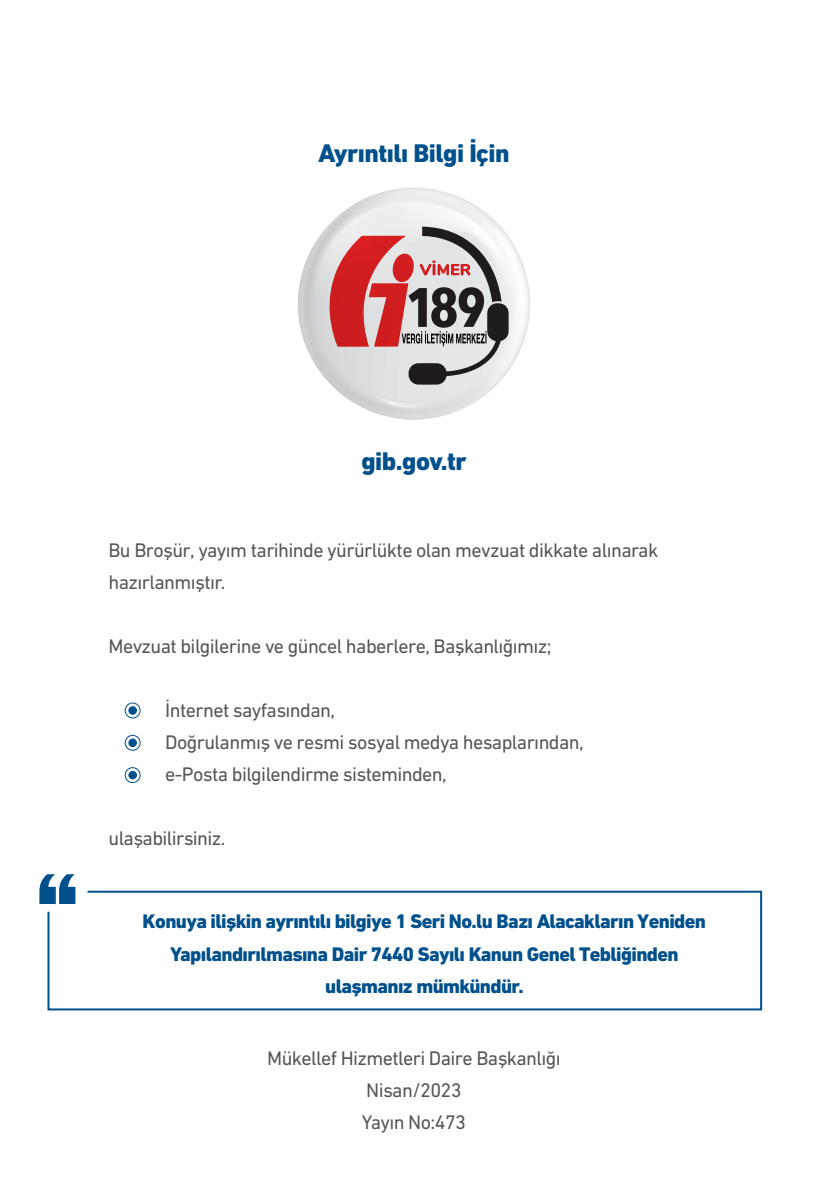
<style>
.page{position:relative;width:840px;height:1191px;background:#fff}
.page>*{position:absolute;margin:0;border:0;box-sizing:border-box;transform-origin:0 0}
.t1{font:800 26px "DIN Next CYR";letter-spacing:-.02em;color:#00508c}
.t2{font:20px/32px "DIN Next CYR";letter-spacing:-.03em;color:#575756;text-align:center}
.t3{font:800 20px/32px "DIN Next CYR";letter-spacing:-.03em;color:#00508c;text-align:center}
</style>
<div class="page">
<svg style="left:298px;top:188px;width:232px;height:232px"></svg>
<svg style="left:377px;top:396px;width:72px;height:17px"></svg>
<svg style="left:308px;top:200px;width:210px;height:185px"></svg>
<div style="left:128px;top:771px;width:9px;height:8px;background:#00508c;border-radius:50%"></div>
<div style="left:125px;top:767px;width:15px;height:16px;border:1px solid #00508c;border-radius:50%"></div>
<div style="left:128px;top:738px;width:9px;height:9px;background:#00508c;border-radius:50%"></div>
<div style="left:125px;top:735px;width:15px;height:15px;border:1px solid #00508c;border-radius:50%"></div>
<div style="left:128px;top:706px;width:9px;height:9px;background:#00508c;border-radius:50%"></div>
<div style="left:125px;top:702px;width:15px;height:16px;border:1px solid #00508c;border-radius:50%"></div>
<svg style="left:47px;top:889px;width:715px;height:122px"></svg>
<svg style="left:39px;top:874px;width:36px;height:30px"></svg>
<h1 class="t1" style="left:318px;top:138px;width:193px">Ayrıntılı Bilgi İçin</h1>
<h1 class="t1" style="left:361px;top:446px;width:107px">gib.gov.tr</h1>
<p class="t2" style="left:108px;top:534px;width:551px;text-align:left">Bu Broşür, yayım tarihinde yürürlükte olan mevzuat dikkate alınarak hazırlanmıştır.</p>
<p class="t2" style="left:108px;top:630px;width:444px">Mevzuat bilgilerine ve güncel haberlere, Başkanlığımız;</p>
<p class="t2" style="left:129px;top:694px;width:207px">• İnternet sayfasından,</p>
<p class="t2" style="left:129px;top:726px;width:456px">• Doğrulanmış ve resmi sosyal medya hesaplarından,</p>
<p class="t2" style="left:129px;top:758px;width:319px">• e-Posta bilgilendirme sisteminden,</p>
<p class="t2" style="left:108px;top:822px;width:118px">ulaşabilirsiniz.</p>
<p class="t3" style="left:142px;top:905px;width:564px">Konuya ilişkin ayrıntılı bilgiye 1 Seri No.lu Bazı Alacakların Yeniden<br>Yapılandırılmasına Dair 7440 Sayılı Kanun Genel Tebliğinden ulaşmanız mümkündür.</p>
<p class="t2" style="left:267px;top:1041px;width:295px">Mükellef Hizmetleri Daire Başkanlığı<br>Nisan/2023<br>Yayın No:473</p>
</div>
